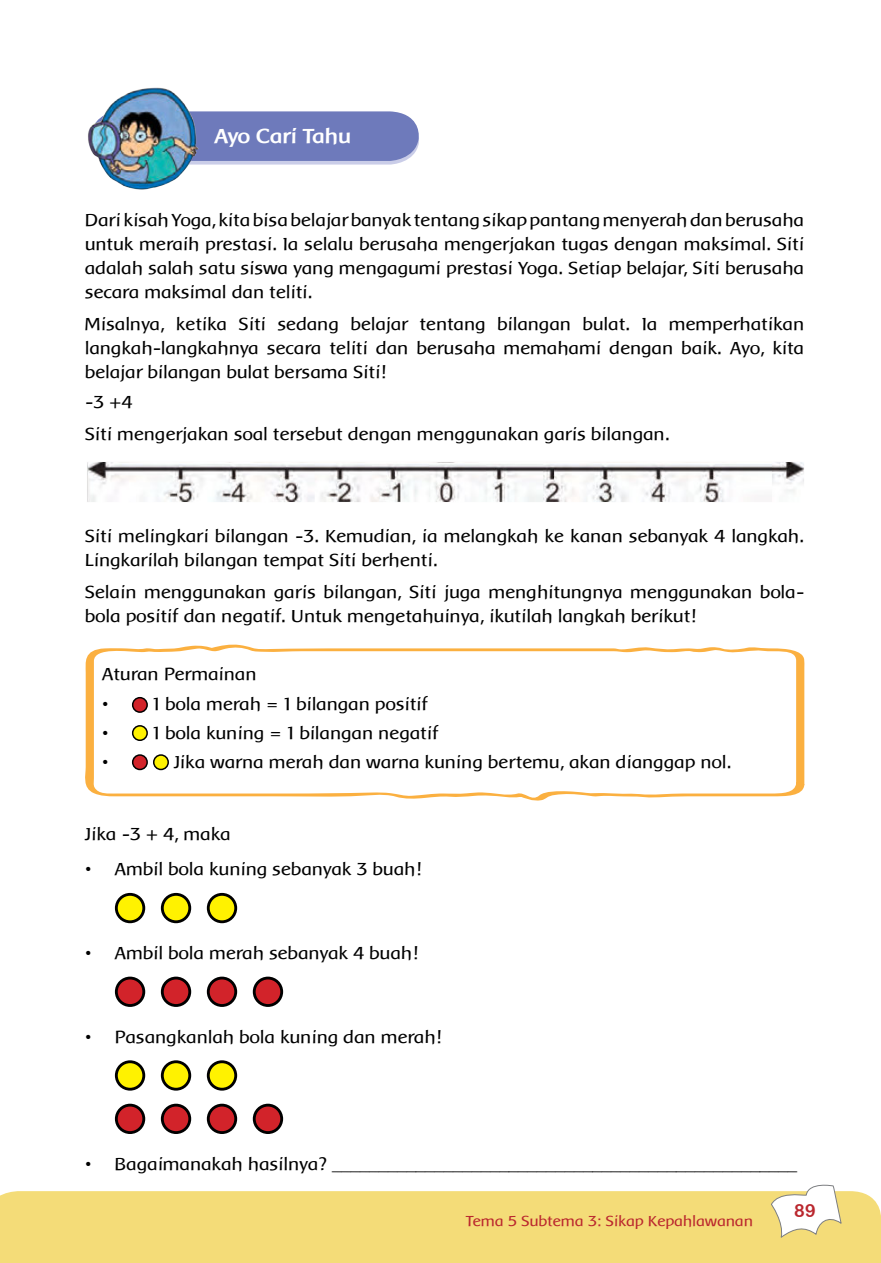
<style>
.page{position:relative;width:881px;height:1263px;background:#fff}
.page>*{position:absolute;margin:0;border:0;box-sizing:border-box;transform-origin:0 0}
.t1{font:700 21px "Baar Metanoia";color:#fff}
.t2{font:18px/24px "Baar Metanoia";color:#000}
.t3{font:18px "Arial Rounded MT Bold";color:#ba272e}
.t4{font:15px "Baar Metanoia";color:#ba272e}
</style>
<div class="page">
<div style="left:0;top:1191px;width:880px;height:72px;background:#f4dc78"></div>
<svg style="left:770px;top:1184px;width:71px;height:55px"></svg>
<svg style="left:85px;top:644px;width:719px;height:157px"></svg>
<svg style="left:200px;top:111px;width:219px;height:54px;background:#7a85c0"></svg>
<img style="left:88px;top:87px;width:112px;height:103px">
<img style="left:87px;top:462px;width:717px;height:40px">
<div style="left:133px;top:698px;width:14px;height:14px;background:#d2232a;border-radius:50%"></div>
<div style="left:132px;top:697px;width:16px;height:16px;border:2px solid #000;border-radius:50%"></div>
<div style="left:133px;top:726px;width:14px;height:14px;background:#fff200;border-radius:50%"></div>
<div style="left:132px;top:725px;width:16px;height:16px;border:2px solid #000;border-radius:50%"></div>
<div style="left:133px;top:755px;width:14px;height:14px;background:#d2232a;border-radius:50%"></div>
<div style="left:132px;top:754px;width:16px;height:16px;border:2px solid #000;border-radius:50%"></div>
<div style="left:154px;top:755px;width:14px;height:14px;background:#fff200;border-radius:50%"></div>
<div style="left:153px;top:754px;width:16px;height:16px;border:2px solid #000;border-radius:50%"></div>
<div style="left:116px;top:894px;width:28px;height:28px;background:#fff200;border-radius:50%"></div>
<div style="left:115px;top:893px;width:30px;height:30px;border:3px solid #000;border-radius:50%"></div>
<div style="left:162px;top:894px;width:28px;height:28px;background:#fff200;border-radius:50%"></div>
<div style="left:161px;top:893px;width:30px;height:30px;border:3px solid #000;border-radius:50%"></div>
<div style="left:208px;top:894px;width:28px;height:28px;background:#fff200;border-radius:50%"></div>
<div style="left:207px;top:893px;width:30px;height:30px;border:3px solid #000;border-radius:50%"></div>
<div style="left:116px;top:978px;width:28px;height:27px;background:#d2232a;border-radius:50%"></div>
<div style="left:115px;top:977px;width:30px;height:30px;border:3px solid #000;border-radius:50%"></div>
<div style="left:162px;top:978px;width:28px;height:27px;background:#d2232a;border-radius:50%"></div>
<div style="left:161px;top:977px;width:30px;height:30px;border:3px solid #000;border-radius:50%"></div>
<div style="left:208px;top:978px;width:28px;height:27px;background:#d2232a;border-radius:50%"></div>
<div style="left:207px;top:977px;width:30px;height:30px;border:3px solid #000;border-radius:50%"></div>
<div style="left:254px;top:978px;width:27px;height:27px;background:#d2232a;border-radius:50%"></div>
<div style="left:253px;top:977px;width:30px;height:30px;border:3px solid #000;border-radius:50%"></div>
<div style="left:116px;top:1062px;width:28px;height:27px;background:#fff200;border-radius:50%"></div>
<div style="left:115px;top:1060px;width:30px;height:30px;border:3px solid #000;border-radius:50%"></div>
<div style="left:162px;top:1062px;width:28px;height:27px;background:#fff200;border-radius:50%"></div>
<div style="left:161px;top:1060px;width:30px;height:30px;border:3px solid #000;border-radius:50%"></div>
<div style="left:208px;top:1062px;width:28px;height:27px;background:#fff200;border-radius:50%"></div>
<div style="left:207px;top:1060px;width:30px;height:30px;border:3px solid #000;border-radius:50%"></div>
<div style="left:116px;top:1105px;width:28px;height:27px;background:#d2232a;border-radius:50%"></div>
<div style="left:115px;top:1104px;width:30px;height:30px;border:3px solid #000;border-radius:50%"></div>
<div style="left:162px;top:1105px;width:28px;height:27px;background:#d2232a;border-radius:50%"></div>
<div style="left:161px;top:1104px;width:30px;height:30px;border:3px solid #000;border-radius:50%"></div>
<div style="left:208px;top:1105px;width:28px;height:27px;background:#d2232a;border-radius:50%"></div>
<div style="left:207px;top:1104px;width:30px;height:30px;border:3px solid #000;border-radius:50%"></div>
<div style="left:254px;top:1105px;width:27px;height:27px;background:#d2232a;border-radius:50%"></div>
<div style="left:253px;top:1104px;width:30px;height:30px;border:3px solid #000;border-radius:50%"></div>
<p class="t1" style="left:215px;top:124px;width:138px">Ayo Cari Tahu</p>
<p class="t2" style="left:85px;top:208px;width:720px;text-align:justify">Dari kisah Yoga, kita bisa belajar banyak tentang sikap pantang menyerah dan berusaha untuk meraih prestasi. Ia selalu berusaha mengerjakan tugas dengan maksimal. Siti adalah salah satu siswa yang mengagumi prestasi Yoga. Setiap belajar, Siti berusaha secara maksimal dan teliti.</p>
<p class="t2" style="left:85px;top:312px;width:720px;text-align:justify">Misalnya, ketika Siti sedang belajar tentang bilangan bulat. Ia memperhatikan langkah-langkahnya secara teliti dan berusaha memahami dengan baik. Ayo, kita belajar bilangan bulat bersama Siti!</p>
<p class="t2" style="left:85px;top:385px;width:586px;line-height:32.5px">-3 +4<br>Siti mengerjakan soal tersebut dengan menggunakan garis bilangan.</p>
<p class="t2" style="left:85px;top:524px;width:720px">Siti melingkari bilangan -3. Kemudian, ia melangkah ke kanan sebanyak 4 langkah.<br>Lingkarilah bilangan tempat Siti berhenti.</p>
<p class="t2" style="left:85px;top:580px;width:720px">Selain menggunakan garis bilangan, Siti juga menghitungnya menggunakan bola&shy;bola positif dan negatif. Untuk mengetahuinya, ikutilah langkah berikut!</p>
<p class="t2" style="left:102px;top:660px;width:156px;line-height:29.2px">Aturan Permainan •</p>
<p class="t2" style="left:153px;top:692px;width:277px">1 bola merah = 1 bilangan positif</p>
<p class="t2" style="left:102px;top:721px;width:8px">•</p>
<p class="t2" style="left:153px;top:721px;width:287px">1 bola kuning = 1 bilangan negatif</p>
<p class="t2" style="left:102px;top:750px;width:8px">•</p>
<p class="t2" style="left:174px;top:750px;width:559px">Jika warna merah dan warna kuning bertemu, akan dianggap nol.</p>
<p class="t2" style="left:85px;top:822px;width:147px">Jika -3 + 4, maka</p>
<p class="t2" style="left:85px;top:857px;width:338px">• Ambil bola kuning sebanyak 3 buah!</p>
<p class="t2" style="left:85px;top:941px;width:334px">• Ambil bola merah sebanyak 4 buah!</p>
<p class="t2" style="left:85px;top:1025px;width:358px">• Pasangkanlah bola kuning dan merah!</p>
<p class="t2" style="left:85px;top:1152px;width:713px">• Bagaimanakah hasilnya? __________________________________________________</p>
<p class="t4" style="left:466px;top:1213px;width:288px">Tema 5 Subtema 3: Sikap Kepahlawanan</p>
<p class="t3" style="left:794px;top:1200px;width:23px">89</p>
</div>
